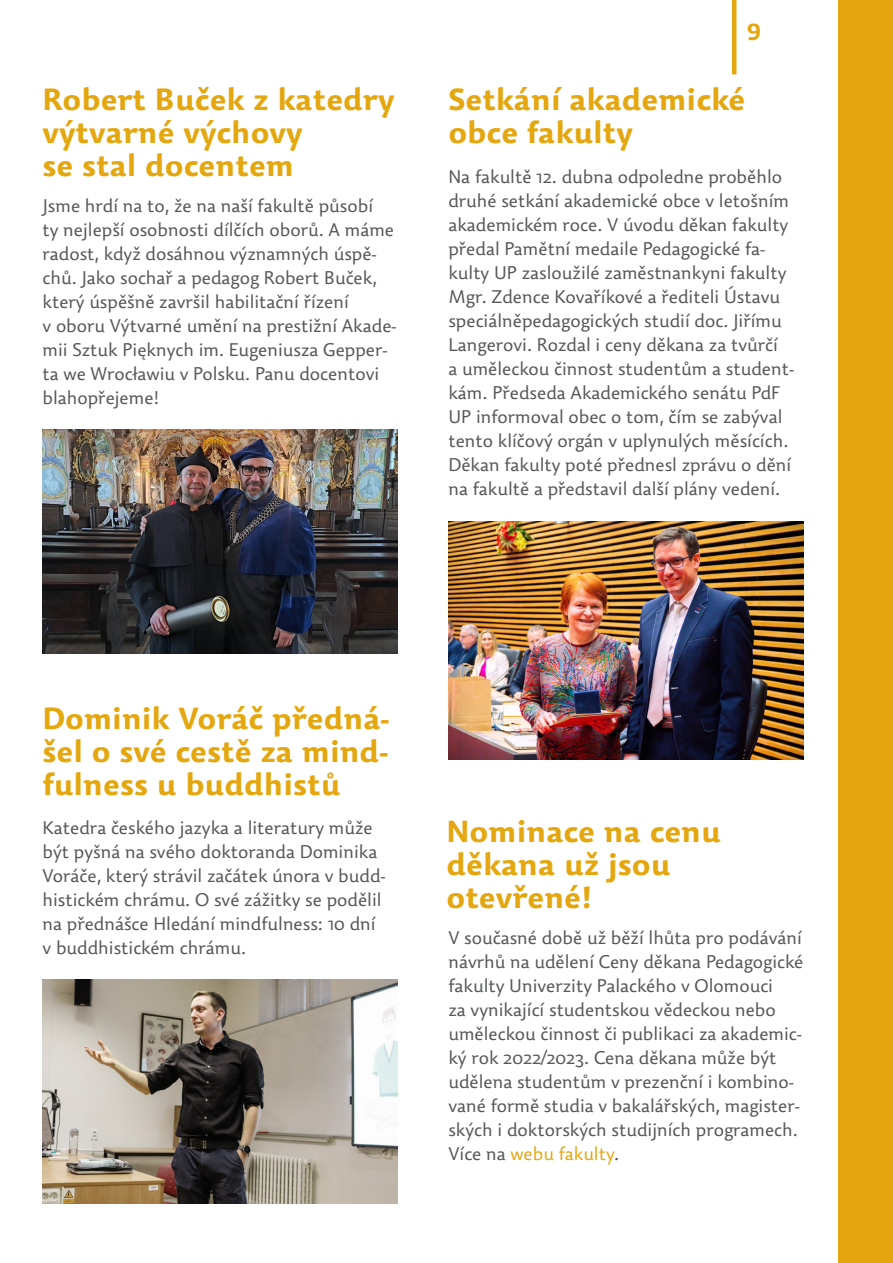
<style>
.page{position:relative;width:893px;height:1263px;background:#fff}
.page>*{position:absolute;margin:0;border:0;box-sizing:border-box;transform-origin:0 0}
.t1{font:700 30px/33px "Dederon SDOT";color:#e5a710}
.t2{font:700 22.5px "Dederon SDOT";color:#e5a710}
.t3{font:300 18px/24px "Dederon SLOT";color:#57585a}
.t4{font:300 18px "Dederon SLOT";color:#e5a710}
.s1{color:#57585a}
</style>
<div class="page">
<div style="left:839px;top:0;width:54px;height:1263px;background:#e5a710"></div>
<hr style="left:732px;top:0;width:4px;height:74px;background:#e5a710">
<img style="left:43px;top:429px;width:355px;height:224px">
<img style="left:43px;top:980px;width:355px;height:224px">
<img style="left:448px;top:521px;width:355px;height:238px">
<p class="t1" style="left:43px;top:83px;width:354px">Robert Buček z katedry výtvarné výchovy<br>se stal docentem</p>
<p class="t3" style="left:43px;top:194px;width:356px">Jsme hrdí na to, že na naší fakultě působí<br>ty nejlepší osobnosti dílčích oborů. A máme radost, když dosáhnou významných úspě&shy;chů. Jako sochař a pedagog Robert Buček, který úspěšně završil habilitační řízení<br>v oboru Výtvarné umění na prestižní Akade&shy;mii Sztuk Pięknych im. Eugeniusza Gepper&shy;ta we Wrocławiu v Polsku. Panu docentovi blahopřejeme!</p>
<p class="t2" style="left:747px;top:14px;width:16px">9</p>
<p class="t1" style="left:448px;top:83px;width:298px">Setkání akademické obce fakulty</p>
<p class="t3" style="left:448px;top:164px;width:347px">Na fakultě 12. dubna odpoledne proběhlo druhé setkání akademické obce v letošním akademickém roce. V úvodu děkan fakulty předal Pamětní medaile Pedagogické fa&shy;kulty UP zasloužilé zaměstnankyni fakulty Mgr. Zdence Kovaříkové a řediteli Ústavu speciálněpedagogických studií doc. Jiřímu Langerovi. Rozdal i ceny děkana za tvůrčí<br>a uměleckou činnost studentům a student&shy;kám. Předseda Akademického senátu PdF UP informoval obec o tom, čím se zabýval tento klíčový orgán v uplynulých měsících.<br>Děkan fakulty poté přednesl zprávu o dění na fakultě a představil další plány vedení.</p>
<p class="t1" style="left:43px;top:702px;width:348px;text-align:justify">Dominik Voráč předná&shy;šel o své cestě za mind&shy;fulness u buddhistů</p>
<p class="t3" style="left:43px;top:816px;width:345px">Katedra českého jazyka a literatury může být pyšná na svého doktoranda Dominika Voráče, který strávil začátek února v budd&shy;histickém chrámu. O své zážitky se podělil na přednášce Hledání mindfulness: 10 dní v buddhistickém chrámu.</p>
<p class="t1" style="left:446px;top:814px;width:276px">Nominace na cenu děkana už jsou otevřené!</p>
<p class="t3" style="left:448px;top:925px;width:357px">V současné době už běží lhůta pro podávání návrhů na udělení Ceny děkana Pedagogické fakulty Univerzity Palackého v Olomouci<br>za vynikající studentskou vědeckou nebo uměleckou činnost či publikaci za akademic&shy;ký rok 2022/2023. Cena děkana může být udělena studentům v prezenční i kombino&shy;vané formě studia v bakalářských, magister&shy;ských i doktorských studijních programech.</p>
<p class="t4" style="left:448px;top:1142px;width:172px"><span class="s1">Více na</span> webu fakulty<span class="s1">.</span></p>
</div>
